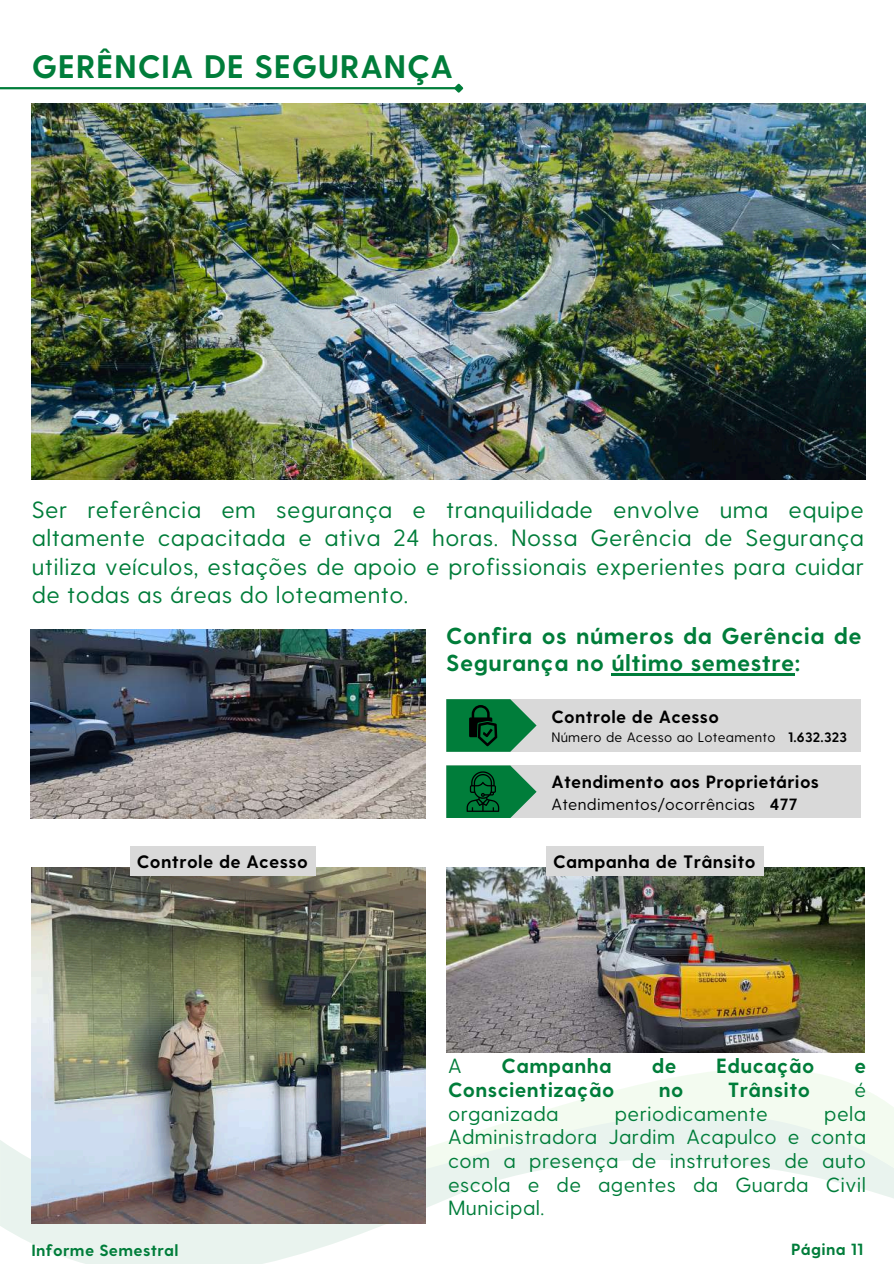
<style>
.page{position:relative;width:894px;height:1264px;background:#fff}
.page>*{position:absolute;margin:0;border:0;box-sizing:border-box;transform-origin:0 0}
.t1{font:700 32.55px "Greycliff CF";letter-spacing:.02em;color:#007d3a}
.t2{font:23.55px/28.2px "Greycliff CF";letter-spacing:.02em;color:#007d3a;text-align:justify}
.t3{font:700 23.25px/27px "Greycliff CF";letter-spacing:.02em;color:#007d3a}
.t4{font:20.55px/23.7px "Greycliff CF";letter-spacing:.02em;color:#007d3a;text-align:justify}
.t5{font:700 20.55px "Greycliff CF";letter-spacing:.02em;color:#007d3a}
.t6{font:700 18px "Greycliff CF";letter-spacing:.02em;color:#000}
.t7{font:700 17.7px "Greycliff CF";letter-spacing:.02em;color:#000}
.t8{font:16.2px "Greycliff CF";letter-spacing:.02em;color:#000}
.t9{font:700 16.2px "Greycliff CF";letter-spacing:.02em;color:#007d3a}
.t10{font:13.65px "Greycliff CF";letter-spacing:.02em;color:#000}
.s1{font-weight:700}
</style>
<div class="page">
<hr style="left:0;top:87px;width:456px;height:2px;background:#007d3a">
<svg style="left:452px;top:83px;width:12px;height:10px"></svg>
<img style="left:32px;top:104px;width:832px;height:376px">
<div style="left:446px;top:765px;width:414px;height:53px;background:#d9d9d9"></div>
<div style="left:446px;top:699px;width:414px;height:52px;background:#d9d9d9"></div>
<svg style="left:0;top:1067px;width:426px;height:196px;fill:#e9f3ee"></svg>
<svg style="left:426px;top:1068px;width:467px;height:140px"></svg>
<img style="left:30px;top:629px;width:395px;height:189px">
<img style="left:446px;top:867px;width:417px;height:185px">
<svg style="left:446px;top:699px;width:90px;height:52px;background:#1f7c4a"></svg>
<svg style="left:446px;top:765px;width:90px;height:53px;background:#20814d"></svg>
<img style="left:32px;top:867px;width:394px;height:356px">
<hr style="left:611px;top:673px;width:183px;height:3px;background:#007d3a">
<div style="left:545px;top:846px;width:218px;height:29px;background:#d9d9d9"></div>
<div style="left:130px;top:846px;width:185px;height:29px;background:#d9d9d9"></div>
<h1 class="t1" style="left:32px;top:45px;width:423px">GERÊNCIA DE SEGURANÇA</h1>
<p class="t2" style="left:32px;top:494px;width:833px">Ser referência em segurança e tranquilidade envolve uma equipe altamente capacitada e ativa 24 horas. Nossa Gerência de Segurança utiliza veículos, estações de apoio e profissionais experientes para cuidar de todas as áreas do loteamento.</p>
<p class="t3" style="left:446px;top:621px;width:417px">Confira os números da Gerência de<br>Segurança no último semestre:</p>
<p class="t7" style="left:551px;top:705px;width:169px">Controle de Acesso</p>
<p class="t10" style="left:551px;top:727px;width:297px">Número de Acesso ao Loteamento <span class="s1">1.632.323</span></p>
<p class="t7" style="left:551px;top:770px;width:269px">Atendimento aos Proprietários</p>
<p class="t8" style="left:551px;top:793px;width:248px">Atendimentos/ocorrências <span class="s1">477</span></p>
<p class="t6" style="left:137px;top:850px;width:172px">Controle de Acesso</p>
<p class="t6" style="left:553px;top:850px;width:204px">Campanha de Trânsito</p>
<p class="t4" style="left:448px;top:1053px;width:15px">A</p>
<p class="t5" style="left:501px;top:1052px;width:112px">Campanha</p>
<p class="t5" style="left:651px;top:1052px;width:26px">de</p>
<p class="t5" style="left:716px;top:1052px;width:100px">Educação</p>
<p class="t5" style="left:854px;top:1052px;width:13px">e</p>
<p class="t5" style="left:448px;top:1076px;width:168px">Conscientização</p>
<p class="t5" style="left:658px;top:1076px;width:26px">no</p>
<p class="t5" style="left:727px;top:1076px;width:84px">Trânsito</p>
<p class="t4" style="left:854px;top:1076px;width:13px">é</p>
<p class="t4" style="left:448px;top:1100px;width:112px">organizada</p>
<p class="t4" style="left:614px;top:1100px;width:154px">periodicamente</p>
<p class="t4" style="left:448px;top:1100px;width:419px;text-indent:376px">pela Administradora Jardim Acapulco e conta com a presença de instrutores de auto escola e de agentes da Guarda Civil Municipal.</p>
<p class="t9" style="left:31px;top:1239px;width:149px">Informe Semestral</p>
<p class="t9" style="left:791px;top:1238px;width:74px">Página 11</p>
</div>
